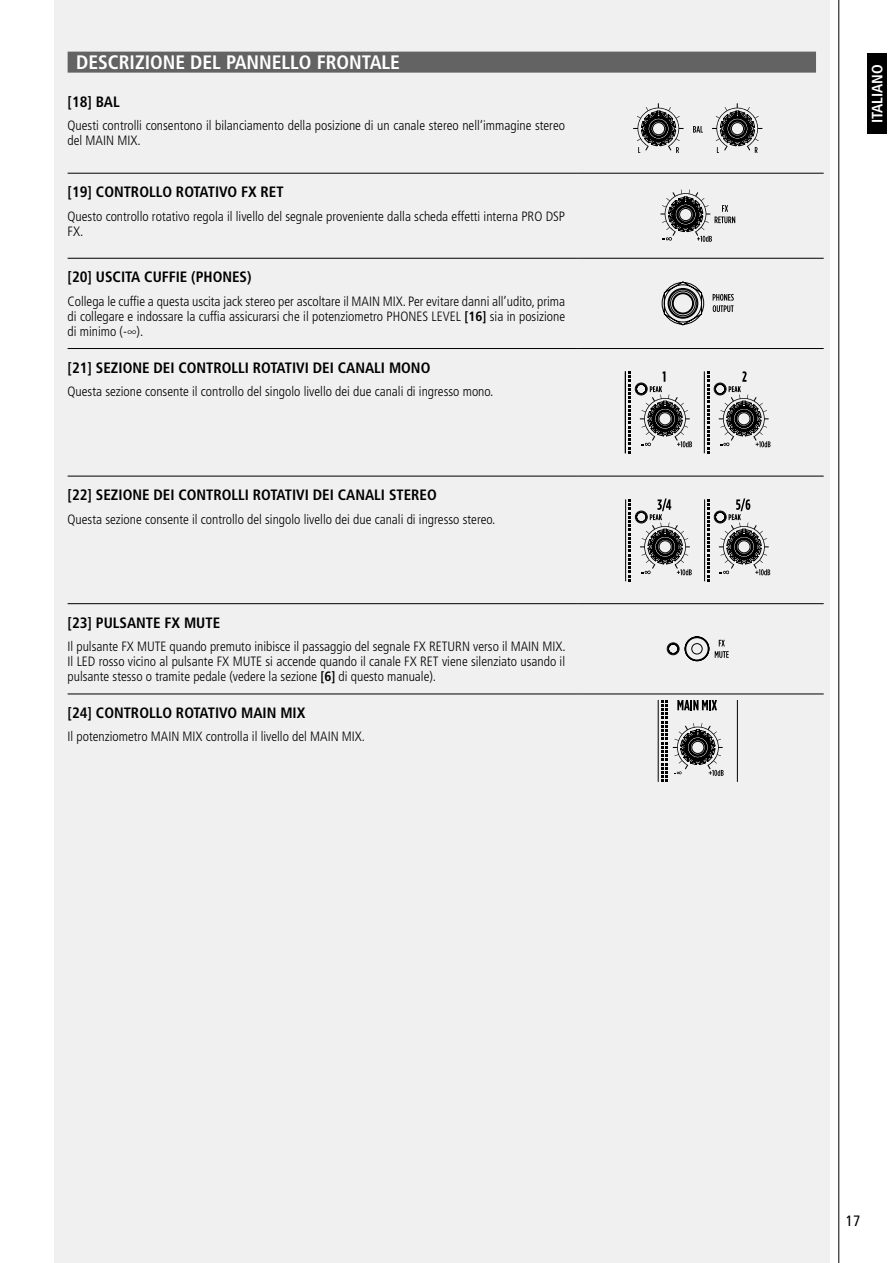
<style>
.page{position:relative;width:893px;height:1263px;background:#fff}
.page>*{position:absolute;margin:0;border:0;box-sizing:border-box;transform-origin:0 0}
.t1{font:700 condensed 19.5px "Frutiger LT Std";color:#fff}
.t2{font:700 condensed 15px "Frutiger LT Std";color:#000}
.t3{font:700 condensed 15px "Frutiger LT Std";color:#fff}
.t4{font:condensed 15px "Frutiger LT Std";color:#000}
.t5{font:300 condensed 13.5px/15px "Frutiger LT Std";color:#000}
.s1{font-weight:700}
</style>
<div class="page">
<div style="left:54px;top:0;width:775px;height:1263px;background:#f0f0f0"></div>
<hr style="left:838px;top:0;width:1px;height:1263px;background:#000">
<div style="left:68px;top:52px;width:748px;height:21px;background:#646363"></div>
<hr style="left:68px;top:173px;width:510px;height:1px;background:#000">
<hr style="left:578px;top:173px;width:246px;height:1px;background:#000">
<hr style="left:68px;top:258px;width:510px;height:1px;background:#000">
<hr style="left:578px;top:258px;width:246px;height:1px;background:#000">
<hr style="left:68px;top:348px;width:510px;height:1px;background:#000">
<hr style="left:578px;top:348px;width:246px;height:1px;background:#000">
<hr style="left:68px;top:476px;width:510px;height:1px;background:#000">
<hr style="left:578px;top:476px;width:246px;height:1px;background:#000">
<hr style="left:68px;top:603px;width:510px;height:1px;background:#000">
<hr style="left:578px;top:603px;width:246px;height:1px;background:#000">
<hr style="left:68px;top:694px;width:510px;height:1px;background:#000">
<hr style="left:578px;top:694px;width:246px;height:1px;background:#000">
<svg style="left:633px;top:103px;width:129px;height:50px"></svg>
<svg style="left:660px;top:190px;width:75px;height:52px"></svg>
<svg style="left:713px;top:294px;width:21px;height:18px"></svg>
<svg style="left:661px;top:281px;width:43px;height:45px"></svg>
<hr style="left:625px;top:371px;width:1px;height:82px;background:#000">
<svg style="left:628px;top:371px;width:142px;height:82px"></svg>
<hr style="left:625px;top:499px;width:1px;height:82px;background:#000">
<svg style="left:629px;top:498px;width:141px;height:83px"></svg>
<svg style="left:715px;top:640px;width:14px;height:18px"></svg>
<div style="left:667px;top:642px;width:12px;height:13px;border:1px solid #000;border-radius:50%"></div>
<svg style="left:668px;top:636px;width:41px;height:25px"></svg>
<svg style="left:677px;top:700px;width:40px;height:10px"></svg>
<hr style="left:658px;top:700px;width:1px;height:82px;background:#000">
<svg style="left:661px;top:700px;width:6px;height:82px"></svg>
<hr style="left:737px;top:700px;width:1px;height:82px;background:#000">
<svg style="left:673px;top:723px;width:51px;height:53px"></svg>
<div style="left:867px;top:54px;width:20px;height:80px;background:#000"></div>
<h1 class="t1" style="left:76px;top:50px;width:325px">DESCRIZIONE DEL PANNELLO FRONTALE</h1>
<p class="t2" style="left:68px;top:93px;width:54px">[18] BAL</p>
<p class="t5" style="left:68px;top:118px;width:499px">Questi controlli consentono il bilanciamento della posizione di un canale stereo nell‘immagine stereo del MAIN MIX.</p>
<p class="t2" style="left:68px;top:183px;width:218px">[19] CONTROLLO ROTATIVO FX RET</p>
<p class="t5" style="left:68px;top:209px;width:499px">Questo controllo rotativo regola il livello del segnale proveniente dalla scheda effetti interna PRO DSP<br>FX.</p>
<p class="t2" style="left:68px;top:268px;width:185px">[20] USCITA CUFFIE (PHONES)</p>
<p class="t5" style="left:68px;top:294px;width:499px;text-align:justify">Collega le cuffie a questa uscita jack stereo per ascoltare il MAIN MIX. Per evitare danni all’udito, prima di collegare e indossare la cuffia assicurarsi che il potenziometro PHONES LEVEL <span class="s1">[16]</span> sia in posizione di minimo (-∞).</p>
<p class="t2" style="left:68px;top:358px;width:364px">[21] SEZIONE DEI CONTROLLI ROTATIVI DEI CANALI MONO</p>
<p class="t5" style="left:68px;top:384px;width:427px">Questa sezione consente il controllo del singolo livello dei due canali di ingresso mono.</p>
<p class="t2" style="left:68px;top:486px;width:371px">[22] SEZIONE DEI CONTROLLI ROTATIVI DEI CANALI STEREO</p>
<p class="t5" style="left:68px;top:512px;width:429px">Questa sezione consente il controllo del singolo livello dei due canali di ingresso stereo.</p>
<p class="t2" style="left:68px;top:614px;width:154px">[23] PULSANTE FX MUTE</p>
<p class="t5" style="left:68px;top:639px;width:499px;text-align:justify">Il pulsante FX MUTE quando premuto inibisce il passaggio del segnale FX RETURN verso il MAIN MIX.<br>Il LED rosso vicino al pulsante FX MUTE si accende quando il canale FX RET viene silenziato usando il pulsante stesso o tramite pedale (vedere la sezione <span class="s1">[6]</span> di questo manuale).</p>
<p class="t2" style="left:68px;top:704px;width:239px">[24] CONTROLLO ROTATIVO MAIN MIX</p>
<p class="t5" style="left:68px;top:729px;width:299px">Il potenziometro MAIN MIX controlla il livello del MAIN MIX.</p>
<p class="t3" style="left:868px;top:123px;width:60px;rotate:-90deg">ITALIANO</p>
<p class="t4" style="left:846px;top:1211px;width:16px">17</p>
</div>
